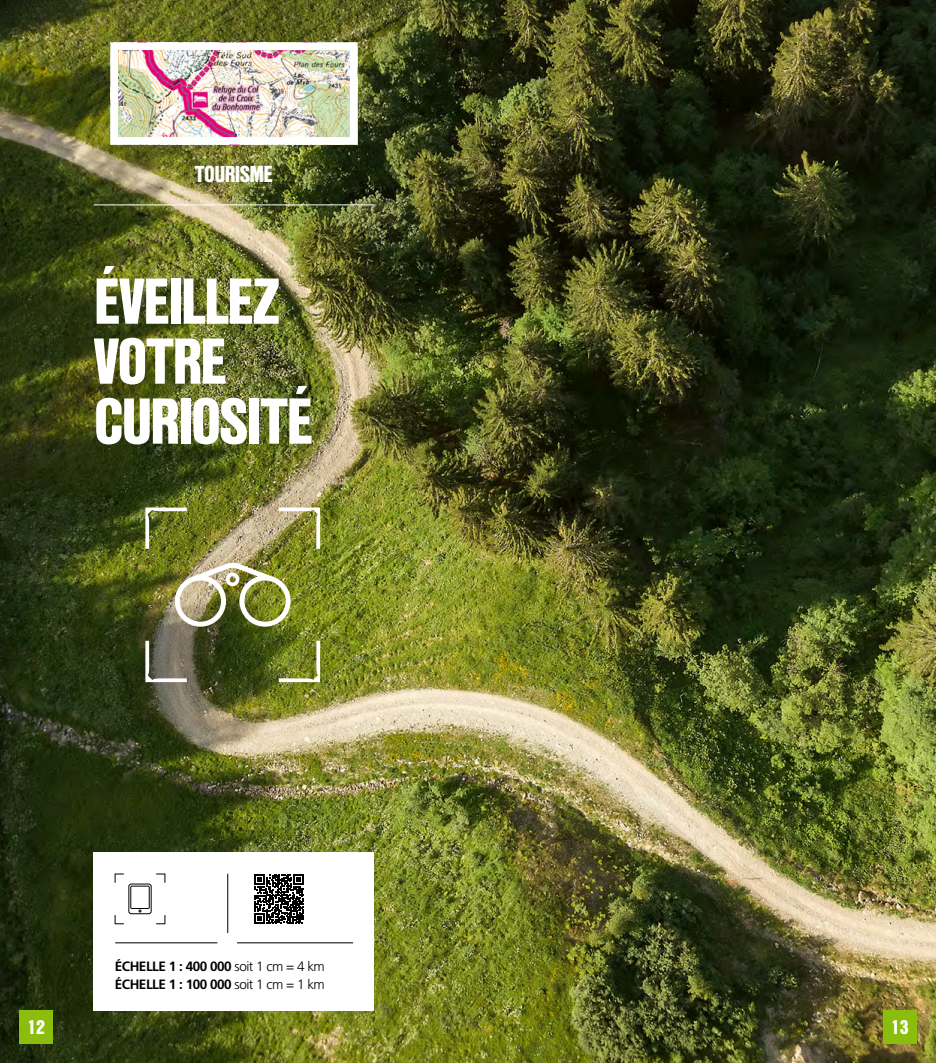
<style>
.page{position:relative;width:936px;height:1063px;background:#fff}
.page>*{position:absolute;margin:0;border:0;box-sizing:border-box;transform-origin:0 0}
.t1{font:900 63px/60px "Nimbus San Con L";letter-spacing:-.03em;color:#fff}
.t2{font:900 22.5px "Nimbus San Con L";letter-spacing:-.03em;color:#fff}
.t3{font:900 19.2px "Nimbus San Con L";color:#fff}
.t4{font:700 13.5px/18px "Frutiger LT Std";letter-spacing:-.035em;color:#000}
.s1{font-weight:300}
</style>
<div class="page">
<img style="left:0;top:0;width:935px;height:1063px">
<div style="left:94px;top:948px;width:280px;height:62px;background:#fff"></div>
<div style="left:94px;top:853px;width:280px;height:95px;background:#fff"></div>
<hr style="left:115px;top:943px;width:102px;height:1px;background:#000">
<hr style="left:237px;top:943px;width:116px;height:1px;background:#000">
<svg style="left:254px;top:874px;width:50px;height:50px"></svg>
<svg style="left:115px;top:874px;width:9px;height:9px"></svg>
<svg style="left:156px;top:874px;width:10px;height:9px"></svg>
<svg style="left:115px;top:915px;width:9px;height:10px"></svg>
<svg style="left:156px;top:915px;width:10px;height:10px"></svg>
<div style="left:128px;top:884px;width:23px;height:30px;border:1px solid #000;border-radius:2px"></div>
<div style="left:130px;top:886px;width:20px;height:23px;border:1px solid #000"></div>
<hr style="left:227px;top:874px;width:1px;height:59px;background:#000">
<hr style="left:94px;top:205px;width:280px;height:1px;background:#fff">
<img style="left:120px;top:52px;width:228px;height:84px">
<div style="left:111px;top:43px;width:246px;height:102px;border:8px solid #fff"></div>
<svg style="left:279px;top:508px;width:41px;height:41px;background:#9e9d5c"></svg>
<svg style="left:279px;top:641px;width:41px;height:41px;background:#899546"></svg>
<svg style="left:145px;top:641px;width:42px;height:41px;background:#858276"></svg>
<svg style="left:145px;top:508px;width:42px;height:41px;background:#7e8740"></svg>
<img style="left:175px;top:563px;width:116px;height:64px">
<div style="left:19px;top:1010px;width:34px;height:34px;background:#8bbd0d"></div>
<div style="left:883px;top:1010px;width:33px;height:34px;background:#8bbd0d"></div>
<h2 class="t2" style="left:195px;top:157px;width:80px">TOURISME</h2>
<h1 class="t1" style="left:94px;top:269px;width:221px">ÉVEILLEZ<br>VOTRE<br>CURIOSITÉ</h1>
<p class="t4" style="left:115px;top:957px;width:211px">ÉCHELLE 1 : 400 000 <span class="s1">soit 1 cm = 4 km<br></span>ÉCHELLE 1 : 100 000 <span class="s1">soit 1 cm = 1 km</span></p>
<h3 class="t3" style="left:27px;top:1012px;width:19px">12</h3>
<h3 class="t3" style="left:890px;top:1012px;width:19px">13</h3>
</div>
